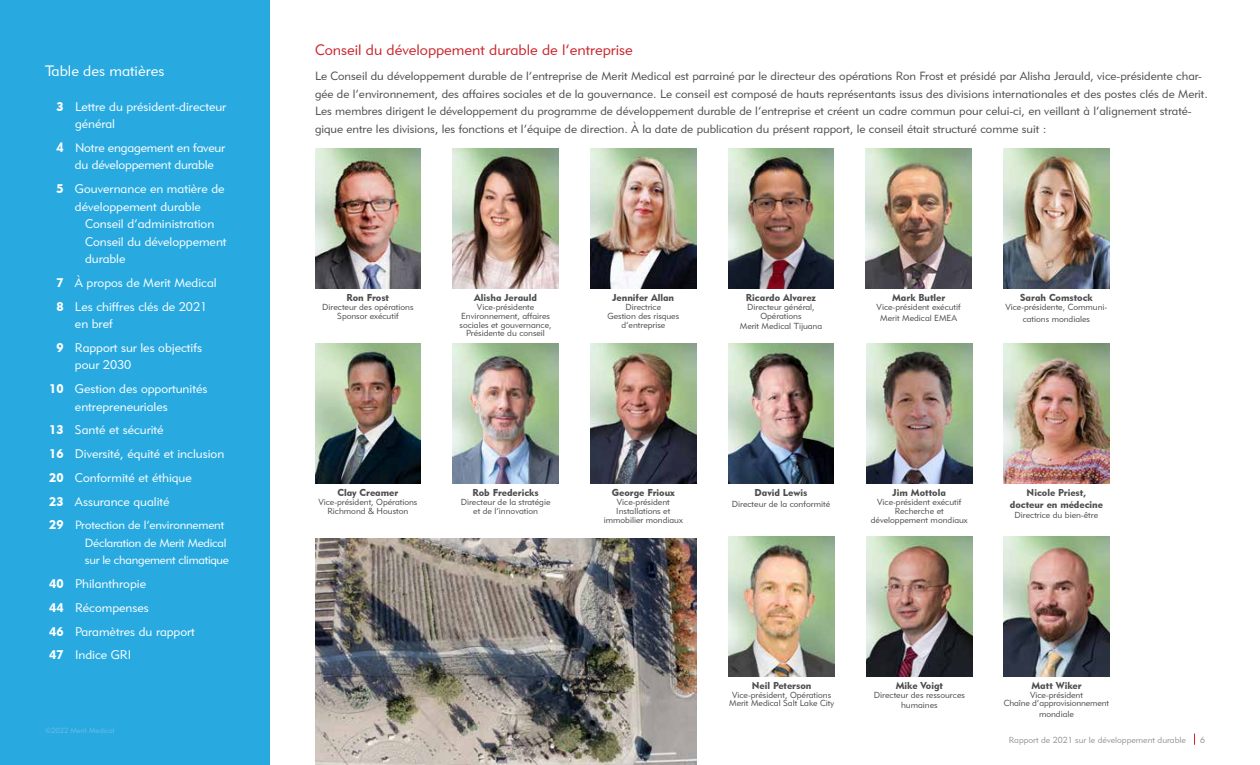
<style>
.page{position:relative;width:1260px;height:765px;background:#fff}
.page>*{position:absolute;margin:0;border:0;box-sizing:border-box;transform-origin:0 0}
.t1{font:15px "Geometric 415 BT Lite A";color:#c9252c}
.t2{font:15px "Geometric 415 BT Lite A";color:#fff}
.t3{font:12.5px/23.8px "Geometric 415 BT Lite A";color:#fff}
.t4{font:11.88px/17.5px "Geometric 415 BT Lite A";color:#4d4d4f}
.t5{font:11.88px/17.5px "Geometric 415 BT Lite A";letter-spacing:-.02em;color:#fff}
.t6{font:10px/12px "Geometric 415 BT Black A";color:#4d4d4f;text-align:center}
.t7{font:8.75px/8.8px "Geometric 415 BT Lite A";color:#4d4d4f;text-align:center}
.t8{font:8.75px "Geometric 415 BT Lite A";color:#939598}
.t9{font:7.5px "Geometric 415 BT Lite A";color:#6ebae8}
.s1{font-family:"Geometric 415 BT Black A"}
.s2{font-family:"Futura Std";font-weight:800}
.s3{font-family:"Geometric 415 BT Black A";font-size:12.5px}
</style>
<div class="page">
<div style="left:0;top:0;width:270px;height:765px;background:#28aae1"></div>
<img style="left:590px;top:149px;width:106px;height:140px">
<img style="left:453px;top:149px;width:106px;height:140px">
<img style="left:315px;top:149px;width:106px;height:140px">
<img style="left:453px;top:344px;width:106px;height:140px">
<img style="left:729px;top:536px;width:106px;height:140px">
<img style="left:1004px;top:536px;width:105px;height:140px">
<img style="left:728px;top:149px;width:106px;height:140px">
<img style="left:590px;top:344px;width:106px;height:140px">
<img style="left:866px;top:536px;width:106px;height:140px">
<img style="left:866px;top:149px;width:106px;height:140px">
<img style="left:1004px;top:149px;width:105px;height:140px">
<img style="left:866px;top:344px;width:106px;height:140px">
<img style="left:315px;top:344px;width:106px;height:140px">
<img style="left:728px;top:344px;width:106px;height:140px">
<img style="left:1004px;top:343px;width:105px;height:140px">
<img style="left:315px;top:538px;width:381px;height:227px">
<h1 class="t2" style="left:45px;top:61px;width:121px">Table des matières</h1>
<h2 class="t3" style="left:75px;top:97px;width:153px;line-height:17.5px;text-indent:-18px"><span class="s1">3</span> Lettre du président-directeur général</h2>
<h2 class="t3" style="left:57px;top:139px;width:170px;line-height:17.5px;text-align:center"><span class="s2">4</span> Notre engagement en faveur du développement durable</h2>
<h2 class="t3" style="left:57px;top:180px;width:170px;line-height:17.5px;text-align:center"><span class="s1">5</span> Gouvernance en matière de développement durable</h2>
<h2 class="t3" style="left:85px;top:215px;width:143px;line-height:17.5px">Conseil d’administration<br>Conseil du développement durable</h2>
<h2 class="t3" style="left:57px;top:271px;width:162px"><span class="s1">7</span> À propos de Merit Medical<br><span class="s1">8</span> Les chiffres clés de 2021</h2>
<h2 class="t3" style="left:57px;top:312px;width:147px;text-indent:18px">en bref<br><span class="s1">9</span> Rapport sur les objectifs</h2>
<h2 class="t3" style="left:49px;top:353px;width:160px;text-indent:26px">pour 2030<br><span class="s1">10</span> Gestion des opportunités</h2>
<h2 class="t3" style="left:49px;top:394px;width:177px;text-indent:26px">entrepreneuriales<br><span class="s1">13</span> Santé et sécurité<br><span class="s1">16</span> Diversité, équité et inclusion<br><span class="s1">20</span> Conformité et éthique<br><span class="s1">23</span> Assurance qualité</h2>
<h3 class="t5" style="left:85px;top:516px;width:145px;text-indent:-36px"><span class="s3">29</span> Protection de l’environnement<br>Déclaration de Merit Medical sur le changement climatique</h3>
<h2 class="t3" style="left:49px;top:572px;width:147px"><span class="s1">40</span> Philanthropie<br><span class="s1">44</span> Récompenses<br><span class="s1">46</span> Paramètres du rapport<br><span class="s1">47</span> Indice GRI</h2>
<p class="t9" style="left:45px;top:726px;width:71px">©2022 Merit Medical</p>
<h1 class="t1" style="left:315px;top:41px;width:319px">Conseil du développement durable de l’entreprise</h1>
<p class="t4" style="left:315px;top:67px;width:894px">Le Conseil du développement durable de l’entreprise de Merit Medical est parrainé par le directeur des opérations Ron Frost et présidé par Alisha Jerauld, vice-présidente char&shy;gée de l’environnement, des affaires sociales et de la gouvernance. Le conseil est composé de hauts représentants issus des divisions internationales et des postes clés de Merit.<br>Les membres dirigent le développement du programme de développement durable de l’entreprise et créent un cadre commun pour celui-ci, en veillant à l’alignement straté&shy;gique entre les divisions, les fonctions et l’équipe de direction. À la date de publication du présent rapport, le conseil était structuré comme suit :</p>
<p class="t6" style="left:347px;top:292px;width:44px">Ron Frost</p>
<p class="t7" style="left:322px;top:303px;width:93px">Directeur des opérations<br>Sponsor exécutif</p>
<p class="t6" style="left:474px;top:292px;width:64px">Alisha Jerauld</p>
<p class="t7" style="left:460px;top:303px;width:94px">Vice-présidente<br>Environnement, affaires sociales et gouvernance,<br>Présidente du conseil</p>
<p class="t6" style="left:612px;top:292px;width:63px">Jennifer Allan</p>
<p class="t7" style="left:607px;top:303px;width:73px">Directrice<br>Gestion des risques d’entreprise</p>
<p class="t6" style="left:746px;top:292px;width:72px">Ricardo Alvarez</p>
<p class="t7" style="left:747px;top:303px;width:69px">Directeur général,<br>Opérations</p>
<p class="t7" style="left:740px;top:322px;width:84px">Merit Medical Tijuana</p>
<p class="t6" style="left:892px;top:292px;width:55px">Mark Butler</p>
<p class="t7" style="left:877px;top:302px;width:86px;line-height:10.5px">Vice-président exécutif<br>Merit Medical EMEA</p>
<p class="t6" style="left:1020px;top:292px;width:74px">Sarah Comstock</p>
<p class="t7" style="left:1005px;top:301px;width:103px;line-height:12px">Vice-présidente, Communi&shy;cations mondiales</p>
<p class="t6" style="left:338px;top:487px;width:62px">Clay Creamer</p>
<p class="t7" style="left:318px;top:498px;width:101px">Vice-président, Opérations<br>Richmond &amp; Houston</p>
<p class="t6" style="left:473px;top:487px;width:68px">Rob Fredericks</p>
<p class="t7" style="left:461px;top:498px;width:91px">Directeur de la stratégie et de l’innovation</p>
<p class="t6" style="left:612px;top:487px;width:65px">George Frioux</p>
<p class="t7" style="left:604px;top:498px;width:81px">Vice-président<br>Installations et immobilier mondiaux</p>
<p class="t6" style="left:755px;top:487px;width:54px">David Lewis</p>
<p class="t7" style="left:732px;top:499px;width:100px">Directeur de la conformité</p>
<p class="t6" style="left:1010px;top:486px;width:95px">Nicole Priest, docteur en médecine</p>
<p class="t7" style="left:1015px;top:511px;width:85px">Directrice du bien-être</p>
<p class="t6" style="left:893px;top:487px;width:55px">Jim Mottola</p>
<p class="t7" style="left:871px;top:498px;width:98px">Vice-président exécutif<br>Recherche et développement mondiaux</p>
<p class="t6" style="left:752px;top:679px;width:61px">Neil Peterson</p>
<p class="t7" style="left:729px;top:690px;width:106px">Vice-président, Opérations<br>Merit Medical Salt Lake City</p>
<p class="t6" style="left:896px;top:679px;width:49px">Mike Voigt</p>
<p class="t7" style="left:874px;top:689px;width:93px;line-height:10.5px">Directeur des ressources humaines</p>
<p class="t6" style="left:1031px;top:679px;width:52px">Matt Wiker</p>
<p class="t7" style="left:1004px;top:690px;width:107px">Vice-président<br>Chaîne d’approvisionnement</p>
<p class="t7" style="left:1039px;top:709px;width:36px">mondiale</p>
<p class="t8" style="left:1009px;top:734px;width:179px">Rapport de 2021 sur le développement durable</p>
<p class="t8" style="left:1200px;top:734px;width:6px">6</p>
</div>
